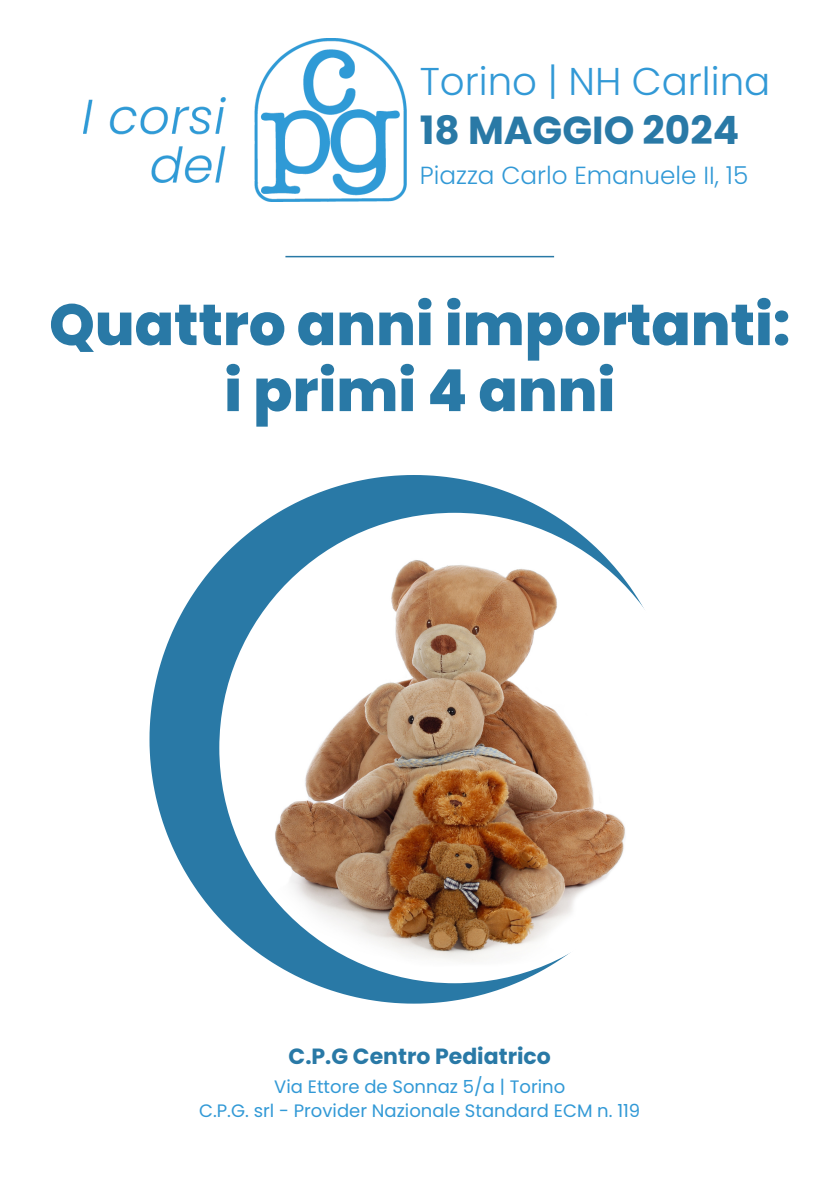
<style>
.page{position:relative;width:839px;height:1191px;background:#fff}
.page>*{position:absolute;margin:0;border:0;box-sizing:border-box;transform-origin:0 0}
.t1{font:800 58px/66px "Poppins";color:#2979a6;text-align:center}
.t2{font:700 39px "Poppins";color:#2979a6}
.t3{font:300 38.8px "Poppins";color:#3299d6}
.t4{font:300 24.8px "Poppins";color:#3299d6}
.t5{font:700 22px "Poppins";color:#2979a6}
.t6{font:18px "Poppins";color:#3299d6}
</style>
<div class="page">
<svg style="left:149px;top:475px;width:495px;height:529px"></svg>
<img style="left:219px;top:513px;width:471px;height:470px;border-radius:50%">
<hr style="left:285px;top:256px;width:269px;height:1px;background:#2979a6">
<img style="left:84px;top:38px;width:322px;height:164px">
<p class="t3" style="left:420px;top:54px;width:352px">Torino | NH Carlina</p>
<h5 class="t2" style="left:420px;top:103px;width:321px">18 MAGGIO 2024</h5>
<p class="t4" style="left:420px;top:158px;width:330px">Piazza Carlo Emanuele II, 15</p>
<h1 class="t1" style="left:49px;top:292px;width:742px">Quattro anni importanti: i primi 4 anni</h1>
<h3 class="t5" style="left:288px;top:1040px;width:264px">C.P.G Centro Pediatrico</h3>
<h2 class="t6" style="left:274px;top:1074px;width:292px">Via Ettore de Sonnaz 5/a | Torino</h2>
<h4 class="t6" style="left:199px;top:1098px;width:442px">C.P.G. srl - Provider Nazionale Standard ECM n. 119</h4>
</div>
